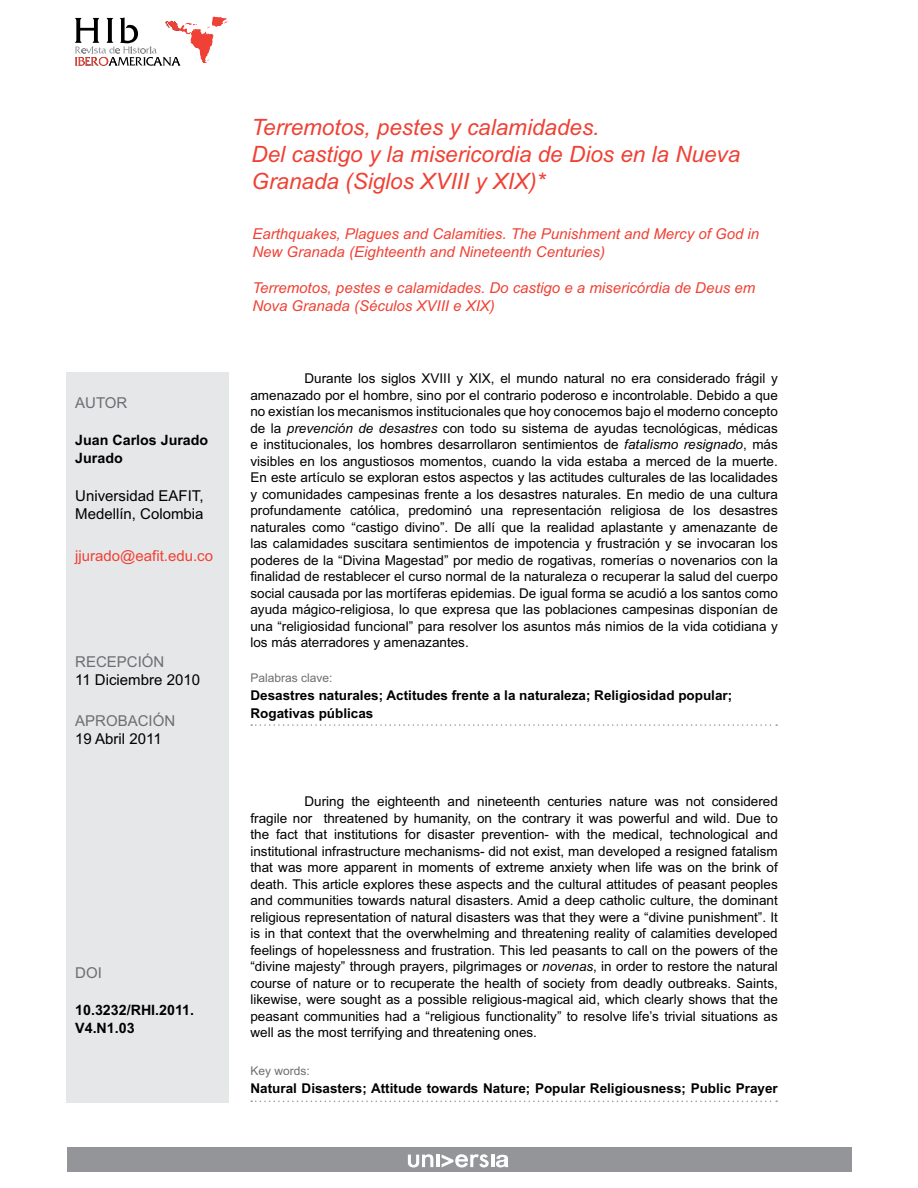
<style>
.page{position:relative;width:918px;height:1188px;background:#fff}
.page>*{position:absolute;margin:0;border:0;box-sizing:border-box;transform-origin:0 0}
.t1{font:italic 22.5px/27px "Arial";color:#ef4135}
.t2{font:italic 15px/18px "Arial";color:#ef4135}
.t3{font:15px/18px "Arial";color:#000}
.t4{font:15px "Arial";color:#6d6e71}
.t5{font:15px "Arial";color:#ef4135}
.t6{font:700 14.25px/18px "Arial";color:#000}
.t7{font:13.5px/16.5px "Arial";color:#000;text-align:justify}
.t8{font:700 13.5px/18px "Arial";color:#000}
.t9{font:12px "Arial";color:#6d6e71}
.s1{font-style:italic}
</style>
<div class="page">
<svg style="left:75px;top:17px;width:153px;height:49px"></svg>
<div style="left:67px;top:373px;width:162px;height:730px;background:#e6e7e8"></div>
<svg style="left:251px;top:724px;width:526px;height:2px"></svg>
<svg style="left:251px;top:1101px;width:526px;height:1px"></svg>
<div style="left:67px;top:1148px;width:784px;height:24px;background:#939598"></div>
<svg style="left:408px;top:1154px;width:100px;height:13px"></svg>
<p class="t4" style="left:75px;top:397px;width:54px">AUTOR</p>
<p class="t6" style="left:75px;top:433px;width:135px">Juan Carlos Jurado<br>Jurado</p>
<p class="t3" style="left:75px;top:488px;width:130px">Universidad EAFIT,<br>Medellín, Colombia</p>
<p class="t5" style="left:75px;top:550px;width:139px">jjurado@eafit.edu.co</p>
<p class="t4" style="left:75px;top:657px;width:91px">RECEPCIÓN</p>
<p class="t3" style="left:75px;top:672px;width:126px">11 Diciembre 2010</p>
<p class="t4" style="left:75px;top:715px;width:102px">APROBACIÓN</p>
<p class="t3" style="left:75px;top:731px;width:88px">19 Abril 2011</p>
<p class="t4" style="left:75px;top:967px;width:28px">DOI</p>
<p class="t6" style="left:75px;top:1002px;width:120px">10.3232/RHI.2011.<br>V4.N1.03</p>
<h1 class="t1" style="left:252px;top:116px;width:490px">Terremotos, pestes y calamidades.<br>Del castigo y la misericordia de Dios en la Nueva<br>Granada (Siglos XVIII y XIX)*</h1>
<p class="t2" style="left:252px;top:226px;width:508px">Earthquakes, Plagues and Calamities. The Punishment and Mercy of God in<br>New Granada (Eighteenth and Nineteenth Centuries)</p>
<p class="t2" style="left:252px;top:280px;width:504px">Terremotos, pestes e calamidades. Do castigo e a misericórdia de Deus em<br>Nova Granada (Séculos XVIII e XIX)</p>
<p class="t7" style="left:250px;top:371px;width:529px;text-indent:54px">Durante los siglos XVIII y XIX, el mundo natural no era considerado frágil y amenazado por el hombre, sino por el contrario poderoso e incontrolable. Debido a que no existían los mecanismos institucionales que hoy conocemos bajo el moderno concepto de la <span class="s1">prevención de desastres</span> con todo su sistema de ayudas tecnológicas, médicas e institucionales, los hombres desarrollaron sentimientos de <span class="s1">fatalismo resignado</span>, más visibles en los angustiosos momentos, cuando la vida estaba a merced de la muerte.<br>En este artículo se exploran estos aspectos y las actitudes culturales de las localidades y comunidades campesinas frente a los desastres naturales. En medio de una cultura profundamente católica, predominó una representación religiosa de los desastres naturales como “castigo divino”. De allí que la realidad aplastante y amenazante de las calamidades suscitara sentimientos de impotencia y frustración y se invocaran los poderes de la “Divina Magestad” por medio de rogativas, romerías o novenarios con la finalidad de restablecer el curso normal de la naturaleza o recuperar la salud del cuerpo social causada por las mortíferas epidemias. De igual forma se acudió a los santos como ayuda mágico-religiosa, lo que expresa que las poblaciones campesinas disponían de una “religiosidad funcional” para resolver los asuntos más nimios de la vida cotidiana y los más aterradores y amenazantes.</p>
<p class="t9" style="left:250px;top:673px;width:84px">Palabras clave:</p>
<p class="t8" style="left:250px;top:687px;width:483px">Desastres naturales; Actitudes frente a la naturaleza; Religiosidad popular;<br>Rogativas públicas</p>
<p class="t7" style="left:250px;top:794px;width:529px;text-indent:54px">During the eighteenth and nineteenth centuries nature was not considered fragile nor threatened by humanity, on the contrary it was powerful and wild. Due to the fact that institutions for disaster prevention- with the medical, technological and institutional infrastructure mechanisms- did not exist, man developed a resigned fatalism that was more apparent in moments of extreme anxiety when life was on the brink of death. This article explores these aspects and the cultural attitudes of peasant peoples and communities towards natural disasters. Amid a deep catholic culture, the dominant religious representation of natural disasters was that they were a “divine punishment”. It is in that context that the overwhelming and threatening reality of calamities developed feelings of hopelessness and frustration. This led peasants to call on the powers of the “divine majesty” through prayers, pilgrimages or <span class="s1">novenas</span>, in order to restore the natural course of nature or to recuperate the health of society from deadly outbreaks. Saints, likewise, were sought as a possible religious-magical aid, which clearly shows that the peasant communities had a “religious functionality” to resolve life’s trivial situations as well as the most terrifying and threatening ones.</p>
<p class="t9" style="left:250px;top:1066px;width:61px">Key words:</p>
<p class="t8" style="left:250px;top:1080px;width:529px">Natural Disasters; Attitude towards Nature; Popular Religiousness; Public Prayer</p>
</div>
